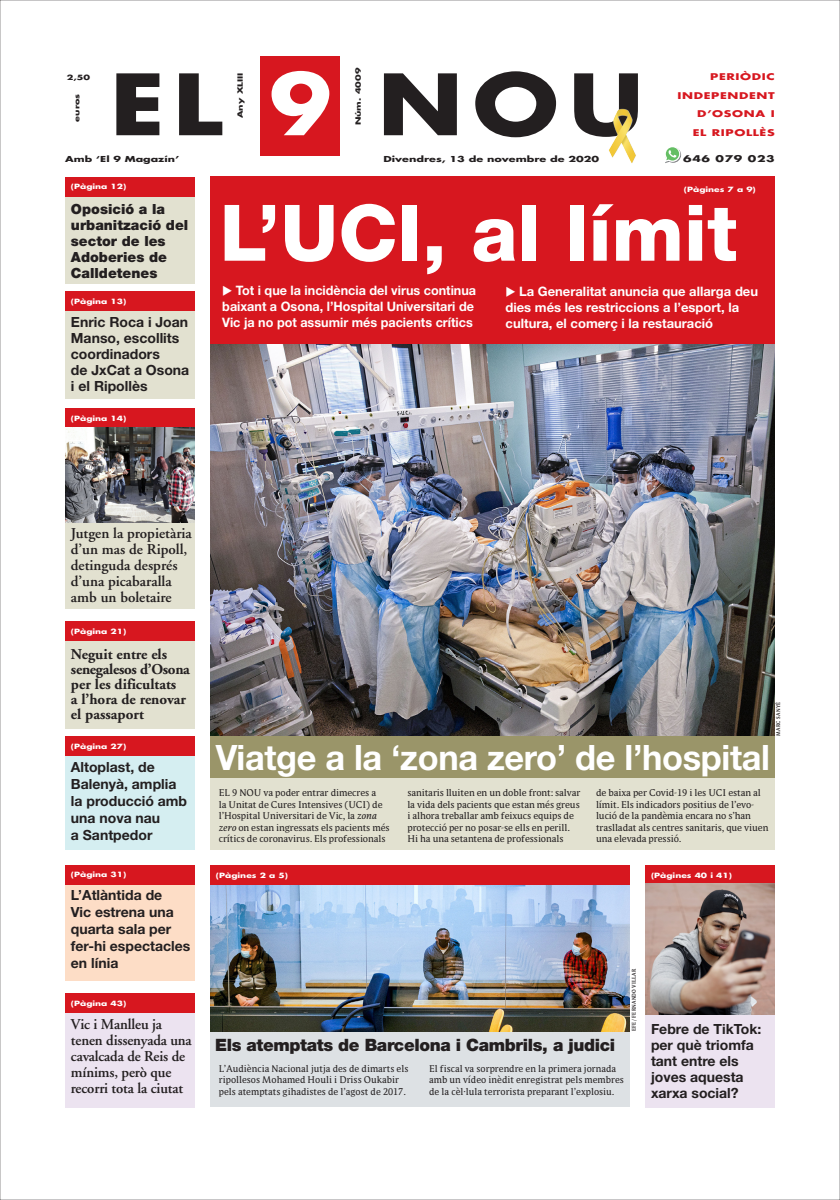
<style>
.page{position:relative;width:840px;height:1200px;background:#fff}
.page>*{position:absolute;margin:0;border:0;box-sizing:border-box;transform-origin:0 0}
.t1{font:700 82px "Futura";color:#231f20;scale:1.22 1}
.t2{font:800 78px "Helvetica Neue";color:#fff}
.t3{font:700 35px "Helvetica Neue";letter-spacing:-.01em;color:#fff}
.t4{font:900 17px "Helvetica Neue";letter-spacing:-.02em;color:#231f20}
.t5{font:600 15px/16px "Adobe Garamond";letter-spacing:-.01em;color:#231f20}
.t6{font:700 15px/15px "Adobe Garamond";color:#231f20}
.t7{font:700 14px/16px "Helvetica Neue";color:#231f20}
.t8{font:900 14px/16px "Helvetica Neue";color:#231f20}
.t9{font:700 13px/16px "Helvetica Neue";color:#fff}
.t10{font:9px/11.5px "Parable LF";letter-spacing:-.01em;color:#231f20}
.t11{font:9px/11.5px "Parable LF";letter-spacing:-.01em;color:#231f20;scale:.96 1}
.t12{font:700 9px/18.5px "Futura";letter-spacing:.05em;color:#d7171f;text-align:right;scale:1.38 1}
.t13{font:700 9px "Futura";letter-spacing:.05em;color:#231f20;scale:1.38 1}
.t14{font:700 8px "Futura";color:#231f20;scale:1.4 1}
.t15{font:700 8px "Futura";color:#231f20;scale:1.38 1}
.t16{font:700 7px "Futura";color:#fff;scale:1.3 1}
.t17{font:700 7px "Futura";color:#231f20;scale:1.38 1}
.t18{font:700 5px "Parable LF";letter-spacing:.05em;color:#231f20;scale:.86 1}
.s1{color:#fff}
.s2{font-style:italic}
</style>
<div class="page">
<div style="left:260px;top:57px;width:80px;height:99px;background:#d7171f"></div>
<svg style="left:665px;top:147px;width:15px;height:16px"></svg>
<img style="left:609px;top:109px;width:27px;height:54px">
<div style="left:210px;top:177px;width:564px;height:170px;background:#d7171f"></div>
<img style="left:210px;top:344px;width:564px;height:392px">
<div style="left:210px;top:777px;width:564px;height:72px;background:#e2e1d0"></div>
<div style="left:65px;top:195px;width:129px;height:88px;background:#e2e1d0"></div>
<div style="left:65px;top:310px;width:129px;height:89px;background:#e2e1d0"></div>
<div style="left:65px;top:291px;width:129px;height:20px;background:#d7171f"></div>
<div style="left:65px;top:521px;width:129px;height:88px;background:#e2e1d0"></div>
<div style="left:65px;top:408px;width:129px;height:20px;background:#d7171f"></div>
<div style="left:65px;top:177px;width:129px;height:19px;background:#d7171f"></div>
<div style="left:210px;top:736px;width:564px;height:42px;background:#9a9569"></div>
<div style="left:210px;top:1059px;width:419px;height:47px;background:#dde1e4"></div>
<div style="left:210px;top:1030px;width:419px;height:30px;background:#dde1e4"></div>
<img style="left:210px;top:885px;width:419px;height:145px">
<div style="left:210px;top:865px;width:419px;height:20px;background:#d7171f"></div>
<img style="left:65px;top:427px;width:129px;height:96px">
<div style="left:65px;top:639px;width:129px;height:89px;background:#e2e1d0"></div>
<div style="left:65px;top:755px;width:129px;height:94px;background:#d5eef1"></div>
<div style="left:65px;top:735px;width:129px;height:20px;background:#d7171f"></div>
<div style="left:65px;top:621px;width:129px;height:20px;background:#d7171f"></div>
<div style="left:645px;top:1014px;width:129px;height:93px;background:#ece3f0"></div>
<div style="left:65px;top:1012px;width:129px;height:95px;background:#ece3f0"></div>
<div style="left:65px;top:992px;width:129px;height:20px;background:#d7171f"></div>
<div style="left:645px;top:865px;width:129px;height:19px;background:#d7171f"></div>
<img style="left:645px;top:883px;width:129px;height:131px">
<div style="left:65px;top:883px;width:129px;height:97px;background:#fdddc6"></div>
<div style="left:65px;top:864px;width:129px;height:20px;background:#d7171f"></div>
<p class="t17" style="left:67px;top:72px;width:18px">2,50</p>
<p class="t17" style="left:72px;top:122px;width:22px;rotate:-90deg">euros</p>
<p class="t17" style="left:353px;top:125px;width:43px;rotate:-90deg">Núm. 4009</p>
<h1 class="t1" style="left:110px;top:50px;width:439px">EL <span class="s1">9</span> NOU</h1>
<p class="t17" style="left:235px;top:118px;width:34px;rotate:-90deg">Any XLIII</p>
<p class="t15" style="left:65px;top:153px;width:84px">Amb ‘El 9 Magazín’</p>
<p class="t14" style="left:383px;top:153px;width:156px">Divendres, 13 de novembre de 2020</p>
<p class="t16" style="left:71px;top:182px;width:44px">(Pàgina 12)</p>
<p class="t12" style="left:677px;top:67px;width:72px">PERIÒDIC<br>INDEPENDENT<br>D’OSONA I</p>
<p class="t12" style="left:692px;top:123px;width:61px">EL RIPOLLÈS</p>
<p class="t13" style="left:682px;top:152px;width:68px">646 079 023</p>
<p class="t16" style="left:683px;top:185px;width:57px">(Pàgines 7 a 9)</p>
<h3 class="t8" style="left:71px;top:201px;width:119px">Oposició a la urbanització del sector de les<br>Adoberies de<br>Calldetenes</h3>
<h3 class="t7" style="left:71px;top:314px;width:120px">Enric Roca i Joan<br>Manso, escollits coordinadors<br>de JxCat a Osona i el Ripollès</h3>
<p class="t16" style="left:71px;top:296px;width:44px">(Pàgina 13)</p>
<p class="t16" style="left:71px;top:413px;width:44px">(Pàgina 14)</p>
<h2 class="t2" style="left:219px;top:186px;width:519px">L’UCI, al límit</h2>
<h3 class="t9" style="left:222px;top:282px;width:255px">◆ Tot i que la incidència del virus continua baixant a Osona, l’Hospital Universitari de<br>Vic ja no pot assumir més pacients crítics</h3>
<h3 class="t9" style="left:505px;top:283px;width:254px">◆ La Generalitat anuncia que allarga deu dies més les restriccions a l’esport, la cultura, el comerç i la restauració</h3>
<h3 class="t5" style="left:71px;top:525px;width:122px">Jutgen la propietària d’un mas de Ripoll, detinguda després d’una picabaralla amb un boletaire</h3>
<p class="t16" style="left:71px;top:626px;width:44px">(Pàgina 21)</p>
<h3 class="t6" style="left:71px;top:647px;width:120px">Neguit entre els senegalesos d’Osona per les dificultats<br>a l’hora de renovar el passaport</h3>
<h3 class="t7" style="left:71px;top:758px;width:118px;line-height:17px">Altoplast, de<br>Balenyà, amplia la producció amb una nova nau<br>a Santpedor</h3>
<p class="t16" style="left:71px;top:741px;width:44px">(Pàgina 27)</p>
<p class="t16" style="left:71px;top:869px;width:44px">(Pàgina 31)</p>
<h3 class="t7" style="left:71px;top:886px;width:121px;line-height:17px">L’Atlàntida de<br>Vic estrena una quarta sala per fer-hi espectacles en línia</h3>
<p class="t16" style="left:71px;top:998px;width:44px">(Pàgina 43)</p>
<h3 class="t5" style="left:71px;top:1016px;width:122px">Vic i Manlleu ja tenen dissenyada una cavalcada de Reis de mínims, però que recorri tota la ciutat</h3>
<p class="t18" style="left:774px;top:735px;width:40px;rotate:-90deg">MARC SANYÉ</p>
<h3 class="t3" style="left:216px;top:735px;width:555px">Viatge a la ‘zona zero’ de l’hospital</h3>
<p class="t10" style="left:219px;top:787px;width:172px">EL 9 NOU va poder entrar dimecres a<br>la Unitat de Cures Intensives (UCI) de l’Hospital Universitari de Vic, la <span class="s2">zona zero</span> on estan ingressats els pacients més crítics de coronavirus. Els professionals</p>
<p class="t10" style="left:407px;top:787px;width:174px">sanitaris lluiten en un doble front: salvar la vida dels pacients que estan més greus i alhora treballar amb feixucs equips de protecció per no posar-se ells en perill.<br>Hi ha una setantena de professionals</p>
<p class="t10" style="left:595px;top:787px;width:174px">de baixa per Covid-19 i les UCI estan al límit. Els indicadors positius de l’evo&shy;lució de la pandèmia encara no s’han traslladat als centres sanitaris, que viuen una elevada pressió.</p>
<p class="t16" style="left:216px;top:870px;width:57px">(Pàgines 2 a 5)</p>
<p class="t16" style="left:650px;top:870px;width:64px">(Pàgines 40 i 41)</p>
<h3 class="t4" style="left:215px;top:1034px;width:401px">Els atemptats de Barcelona i Cambrils, a judici</h3>
<p class="t11" style="left:219px;top:1062px;width:199px">L’Audiència Nacional jutja des de dimarts els ripollesos Mohamed Houli i Driss Oukabir pels atemptats gihadistes de l’agost de 2017.</p>
<p class="t11" style="left:429px;top:1062px;width:204px">El fiscal va sorprendre en la primera jornada amb un vídeo inèdit enregistrat pels membres de la cèl·lula terrorista preparant l’explosiu.</p>
<p class="t18" style="left:630px;top:1030px;width:74px;rotate:-90deg">EFE / FERNANDO VILLAR</p>
<h3 class="t7" style="left:650px;top:1020px;width:112px">Febre de TikTok: per què triomfa tant entre els joves aquesta xarxa social?</h3>
</div>
